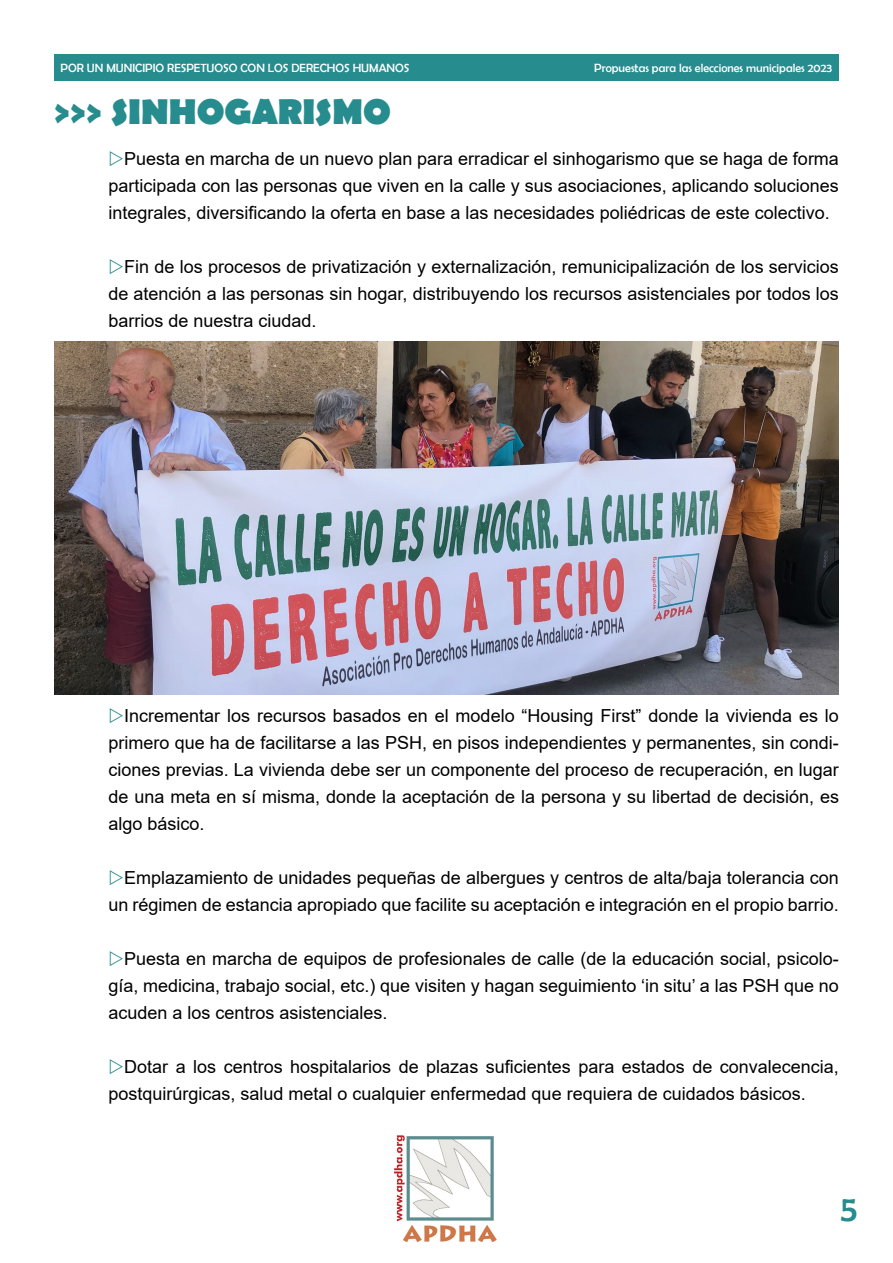
<style>
.page{position:relative;width:893px;height:1263px;background:#fff}
.page>*{position:absolute;margin:0;border:0;box-sizing:border-box;transform-origin:0 0}
.t1{font:700 36px "Berlin Sans FB";color:#278c8d}
.t2{font:36px "Berlin Sans FB";color:#278c8d}
.t3{font:18px/27px "Arial";color:#000;text-align:justify}
.t4{font:12px "Berlin Sans FB";color:#fff}
</style>
<div class="page">
<img style="left:394px;top:1135px;width:103px;height:107px">
<div style="left:54px;top:54px;width:785px;height:26px;background:#278c8d"></div>
<img style="left:54px;top:341px;width:785px;height:353px">
<p class="t4" style="left:61px;top:61px;width:350px">POR UN MUNICIPIO RESPETUOSO CON LOS DERECHOS HUMANOS</p>
<p class="t4" style="left:594px;top:61px;width:239px">Propuestas para las elecciones municipales 2023</p>
<p class="t1" style="left:54px;top:91px;width:338px">&gt;&gt;&gt; SINHOGARISMO</p>
<p class="t3" style="left:108px;top:145px;width:732px;text-indent:16px">Puesta en marcha de un nuevo plan para erradicar el sinhogarismo que se haga de forma participada con las personas que viven en la calle y sus asociaciones, aplicando soluciones integrales, diversificando la oferta en base a las necesidades poliédricas de este colectivo.</p>
<p class="t3" style="left:108px;top:253px;width:732px;text-indent:16px">Fin de los procesos de privatización y externalización, remunicipalización de los servicios de atención a las personas sin hogar, distribuyendo los recursos asistenciales por todos los barrios de nuestra ciudad.</p>
<p class="t3" style="left:108px;top:702px;width:732px;text-indent:16px">Incrementar los recursos basados en el modelo “Housing First” donde la vivienda es lo primero que ha de facilitarse a las PSH, en pisos independientes y permanentes, sin condi&shy;ciones previas. La vivienda debe ser un componente del proceso de recuperación, en lugar de una meta en sí misma, donde la aceptación de la persona y su libertad de decisión, es algo básico.</p>
<p class="t3" style="left:108px;top:864px;width:732px;text-align:right">Emplazamiento de unidades pequeñas de albergues y centros de alta/baja tolerancia con un régimen de estancia apropiado que facilite su aceptación e integración en el propio barrio.</p>
<p class="t3" style="left:108px;top:945px;width:732px;text-indent:16px">Puesta en marcha de equipos de profesionales de calle (de la educación social, psicolo&shy;gía, medicina, trabajo social, etc.) que visiten y hagan seguimiento ‘in situ’ a las PSH que no acuden a los centros asistenciales.</p>
<p class="t3" style="left:108px;top:1053px;width:732px;text-indent:16px">Dotar a los centros hospitalarios de plazas suficientes para estados de convalecencia, postquirúrgicas, salud metal o cualquier enfermedad que requiera de cuidados básicos.</p>
<p class="t2" style="left:841px;top:1188px;width:19px">5</p>
</div>
